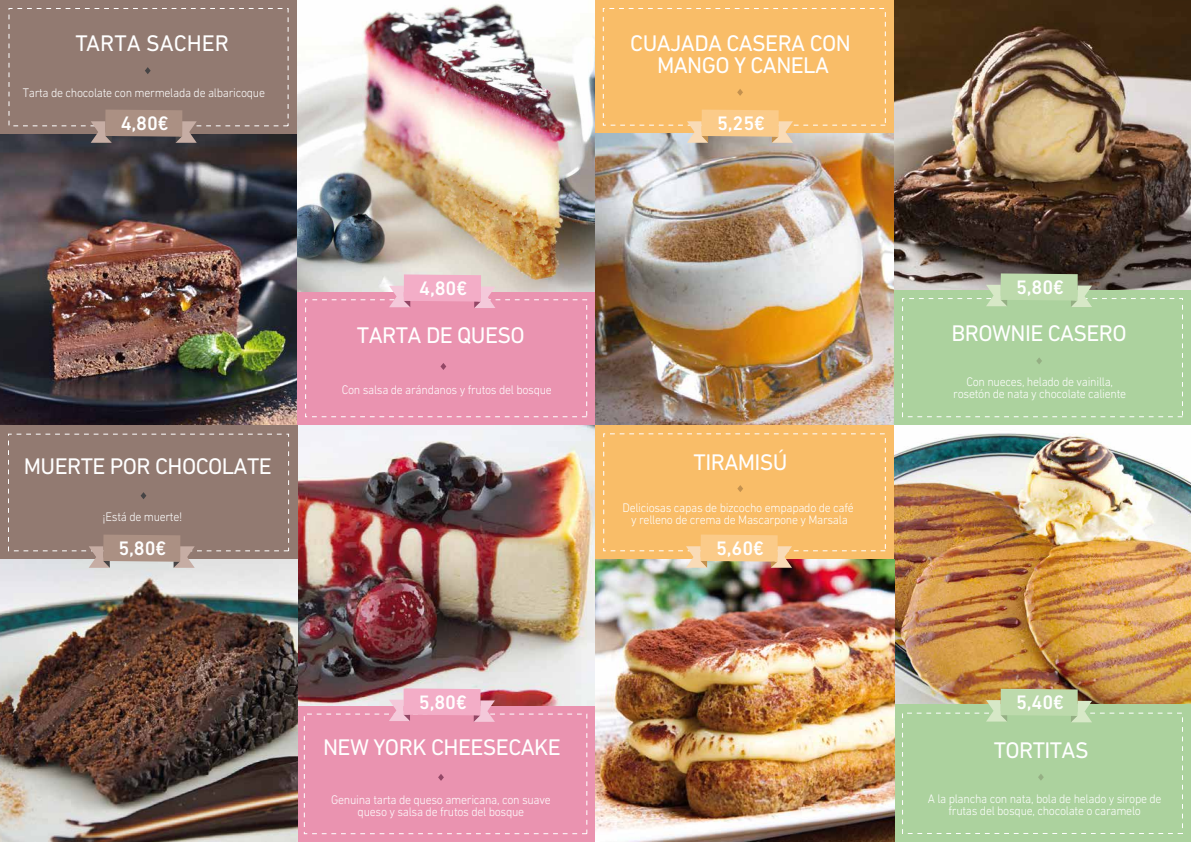
<style>
.page{position:relative;width:1191px;height:842px;background:#fff}
.page>*{position:absolute;margin:0;border:0;box-sizing:border-box;transform-origin:0 0}
.t1{font:23px/22px "DIN Next LT Pro";letter-spacing:-.025em;color:#fff;text-align:center}
.t2{font:23px "DIN Next LT Pro";color:#fff}
.t3{font:500 19.9px "DIN Next LT Pro";letter-spacing:-.005em;color:#fff}
.t4{font:500 19.8px "DIN Next LT Pro";color:#fff}
.t5{font:300 12.6px/12px "DIN Next LT Pro";letter-spacing:-.025em;color:#fff;text-align:center;scale:.95 1}
</style>
<div class="page">
<div style="left:0;top:0;width:297px;height:134px;background:#927a71"></div>
<img style="left:0;top:134px;width:297px;height:291px">
<div style="left:8px;top:8px;width:280px;height:118px;border:1px dashed #fff"></div>
<svg style="left:145px;top:67px;width:6px;height:7px"></svg>
<svg style="left:91px;top:110px;width:106px;height:33px;background:#9a837b"></svg>
<div style="left:297px;top:291px;width:299px;height:134px;background:#ea93b0"></div>
<img style="left:297px;top:3px;width:298px;height:288px">
<div style="left:305px;top:299px;width:282px;height:118px;border:1px dashed #fff"></div>
<svg style="left:440px;top:363px;width:6px;height:7px"></svg>
<svg style="left:389px;top:274px;width:106px;height:34px"></svg>
<div style="left:297px;top:705px;width:299px;height:137px;background:#ea93b0"></div>
<img style="left:297px;top:425px;width:298px;height:280px">
<div style="left:304px;top:713px;width:283px;height:121px;border:1px dashed #fff"></div>
<svg style="left:438px;top:774px;width:6px;height:7px"></svg>
<svg style="left:389px;top:688px;width:106px;height:34px"></svg>
<div style="left:0;top:425px;width:297px;height:134px;background:#927a71"></div>
<img style="left:0;top:559px;width:297px;height:283px">
<div style="left:8px;top:434px;width:281px;height:117px;border:1px dashed #fff"></div>
<svg style="left:141px;top:492px;width:5px;height:7px"></svg>
<svg style="left:89px;top:535px;width:106px;height:33px;background:#b19b91"></svg>
<div style="left:595px;top:0;width:299px;height:134px;background:#f9bd68"></div>
<img style="left:595px;top:134px;width:299px;height:291px">
<div style="left:603px;top:8px;width:283px;height:118px;border:1px dashed #fff"></div>
<svg style="left:737px;top:89px;width:6px;height:7px"></svg>
<svg style="left:687px;top:110px;width:106px;height:33px;background:#eec58e"></svg>
<div style="left:894px;top:289px;width:297px;height:136px;background:#acd29e"></div>
<img style="left:894px;top:0;width:297px;height:290px">
<div style="left:902px;top:298px;width:281px;height:119px;border:1px dashed #fff"></div>
<svg style="left:1036px;top:358px;width:6px;height:6px"></svg>
<svg style="left:986px;top:273px;width:106px;height:34px"></svg>
<img style="left:894px;top:433px;width:297px;height:272px">
<div style="left:595px;top:425px;width:299px;height:134px;background:#f9bd68"></div>
<div style="left:603px;top:433px;width:283px;height:118px;border:1px dashed #fff"></div>
<svg style="left:737px;top:485px;width:6px;height:7px"></svg>
<div style="left:894px;top:705px;width:297px;height:137px;background:#acd29e"></div>
<svg style="left:1038px;top:774px;width:5px;height:6px"></svg>
<div style="left:902px;top:713px;width:281px;height:121px;border:1px dashed #fff"></div>
<svg style="left:986px;top:689px;width:106px;height:33px"></svg>
<img style="left:595px;top:559px;width:299px;height:283px">
<svg style="left:686px;top:534px;width:106px;height:34px;background:#edc389"></svg>
<h1 class="t2" style="left:75px;top:30px;width:155px">TARTA SACHER</h1>
<p class="t5" style="left:23px;top:86px;width:256px">Tarta de chocolate con mermelada de albaricoque</p>
<h2 class="t3" style="left:121px;top:112px;width:50px">4,80€</h2>
<h1 class="t1" style="left:24px;top:455px;width:249px">MUERTE POR CHOCOLATE</h1>
<p class="t5" style="left:103px;top:510px;width:85px">¡Está de muerte!</p>
<h2 class="t3" style="left:118px;top:537px;width:50px">5,80€</h2>
<h2 class="t3" style="left:419px;top:277px;width:50px">4,80€</h2>
<h1 class="t1" style="left:357px;top:324px;width:169px">TARTA DE QUESO</h1>
<p class="t5" style="left:342px;top:384px;width:223px">Con salsa de arándanos y frutos del bosque</p>
<h3 class="t4" style="left:419px;top:690px;width:50px">5,80€</h3>
<h1 class="t1" style="left:323px;top:735px;width:239px">NEW YORK CHEESECAKE</h1>
<p class="t5" style="left:331px;top:794px;width:233px">Genuina tarta de queso americana, con suave queso y salsa de frutos del bosque</p>
<h1 class="t1" style="left:630px;top:32px;width:222px">CUAJADA CASERA CON<br>MANGO Y CANELA</h1>
<h2 class="t3" style="left:717px;top:112px;width:50px">5,25€</h2>
<h1 class="t1" style="left:693px;top:451px;width:96px">TIRAMISÚ</h1>
<p class="t5" style="left:622px;top:502px;width:245px">Deliciosas capas de bizcocho empapado de café y relleno de crema de Mascarpone y Marsala</p>
<h2 class="t3" style="left:716px;top:537px;width:50px">5,60€</h2>
<h2 class="t3" style="left:1016px;top:276px;width:50px">5,80€</h2>
<h1 class="t1" style="left:951px;top:322px;width:177px">BROWNIE CASERO</h1>
<p class="t5" style="left:953px;top:376px;width:183px">Con nueces, helado de vainilla, rosetón de nata y chocolate caliente</p>
<h2 class="t3" style="left:1016px;top:691px;width:50px">5,40€</h2>
<h1 class="t1" style="left:993px;top:738px;width:96px">TORTITAS</h1>
<p class="t5" style="left:928px;top:793px;width:248px">A la plancha con nata, bola de helado y sirope de frutas del bosque, chocolate o caramelo</p>
</div>
